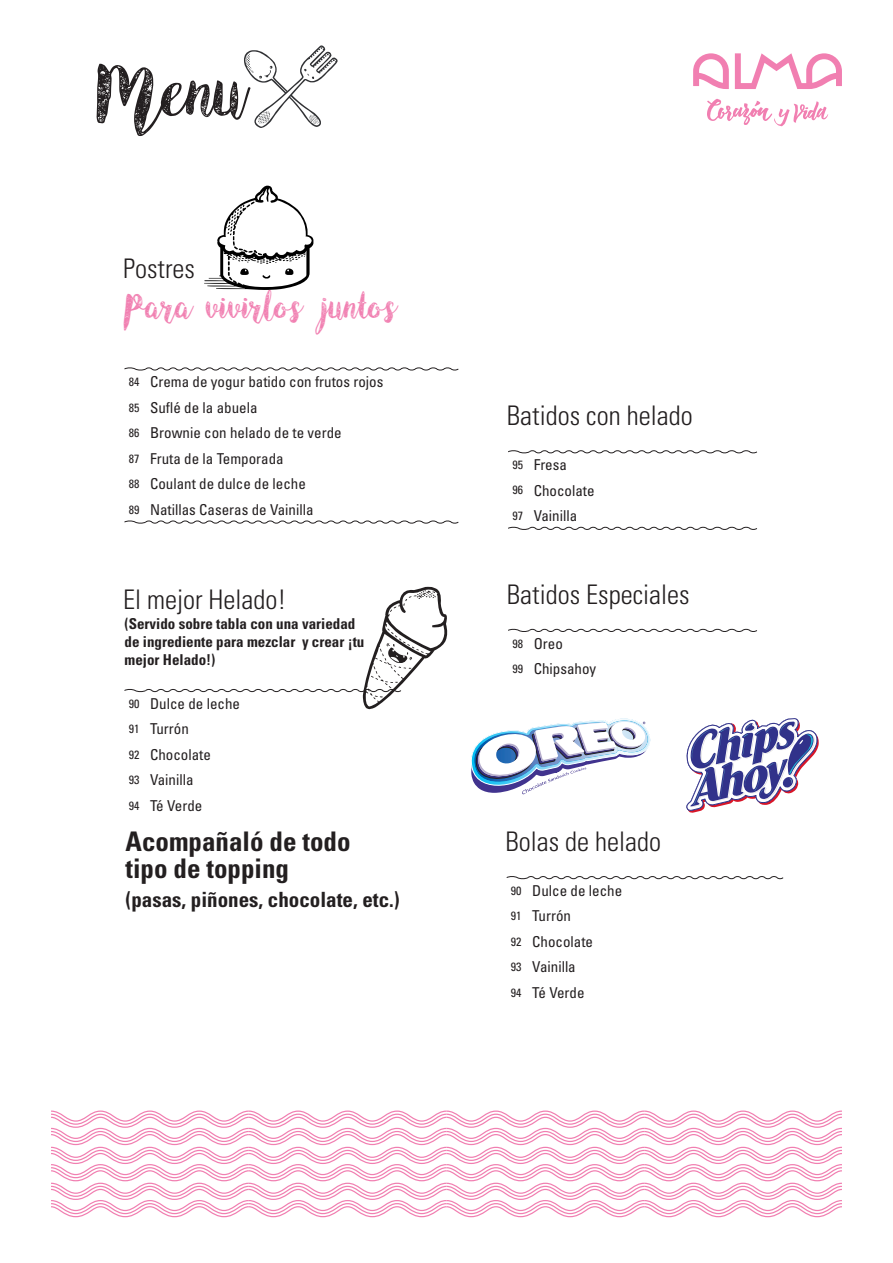
<style>
.page{position:relative;width:893px;height:1263px;background:#fff}
.page>*{position:absolute;margin:0;border:0;box-sizing:border-box;transform-origin:0 0}
.t1{font:75px "Angeline Vintage";color:#231f20}
.t2{font:36px "Angeline Vintage";color:#f17fb1}
.t3{font:300 condensed 27px "Univers LT Std";color:#231f20}
.t4{font:700 condensed 27px/27px "Univers LT Std";color:#231f20}
.t5{font:700 condensed 21px "Univers LT Std";color:#231f20}
.t6{font:condensed 15px/25.5px "Univers LT Std";color:#231f20}
.t7{font:700 condensed 15px/18px "Univers LT Std";color:#231f20}
.s1{font-size:12px}
</style>
<div class="page">
<svg style="left:51px;top:1110px;width:791px;height:107px"></svg>
<svg style="left:693px;top:53px;width:36px;height:36px"></svg>
<svg style="left:735px;top:53px;width:107px;height:36px"></svg>
<svg style="left:707px;top:99px;width:121px;height:27px"></svg>
<svg style="left:244px;top:45px;width:93px;height:83px"></svg>
<svg style="left:124px;top:367px;width:335px;height:4px"></svg>
<svg style="left:124px;top:520px;width:335px;height:4px"></svg>
<svg style="left:506px;top:876px;width:278px;height:4px"></svg>
<svg style="left:508px;top:450px;width:249px;height:4px"></svg>
<svg style="left:508px;top:526px;width:249px;height:4px"></svg>
<svg style="left:508px;top:628px;width:249px;height:4px"></svg>
<svg style="left:204px;top:186px;width:109px;height:104px"></svg>
<svg style="left:471px;top:718px;width:180px;height:77px"></svg>
<svg style="left:686px;top:718px;width:133px;height:95px"></svg>
<svg style="left:124px;top:587px;width:324px;height:122px"></svg>
<h1 class="t1" style="left:95px;top:44px;width:150px">Menu</h1>
<h3 class="t3" style="left:123px;top:252px;width:73px">Postres</h3>
<h2 class="t2" style="left:123px;top:283px;width:273px">Para vivirlos juntos</h2>
<p class="t6" style="left:129px;top:369px;width:256px"><span class="s1">84</span> Crema de yogur batido con frutos rojos<br><span class="s1">85</span> Suflé de la abuela<br><span class="s1">86</span> Brownie con helado de te verde<br><span class="s1">87</span> Fruta de la Temporada<br><span class="s1">88</span> Coulant de dulce de leche<br><span class="s1">89</span> Natillas Caseras de Vainilla</p>
<h3 class="t3" style="left:123px;top:583px;width:165px">El mejor Helado!</h3>
<p class="t7" style="left:124px;top:615px;width:241px">(Servido sobre tabla con una variedad de ingrediente para mezclar y crear ¡tu mejor Helado!)</p>
<p class="t6" style="left:129px;top:690px;width:113px"><span class="s1">90</span> Dulce de leche<br><span class="s1">91</span> Turrón<br><span class="s1">92</span> Chocolate<br><span class="s1">93</span> Vainilla<br><span class="s1">94</span> Té Verde</p>
<h3 class="t4" style="left:126px;top:828px;width:226px">Acompañaló de todo tipo de topping</h3>
<h3 class="t5" style="left:126px;top:887px;width:276px">(pasas, piñones, chocolate, etc.)</h3>
<h3 class="t3" style="left:507px;top:399px;width:187px">Batidos con helado</h3>
<p class="t6" style="left:512px;top:452px;width:84px"><span class="s1">95</span> Fresa<br><span class="s1">96</span> Chocolate<br><span class="s1">97</span> Vainilla</p>
<h3 class="t3" style="left:507px;top:578px;width:184px">Batidos Especiales</h3>
<p class="t6" style="left:512px;top:630px;width:85px"><span class="s1">98</span> Oreo<br><span class="s1">99</span> Chipsahoy</p>
<h3 class="t3" style="left:505px;top:825px;width:157px">Bolas de helado</h3>
<p class="t6" style="left:511px;top:877px;width:113px"><span class="s1">90</span> Dulce de leche<br><span class="s1">91</span> Turrón<br><span class="s1">92</span> Chocolate<br><span class="s1">93</span> Vainilla<br><span class="s1">94</span> Té Verde</p>
</div>
